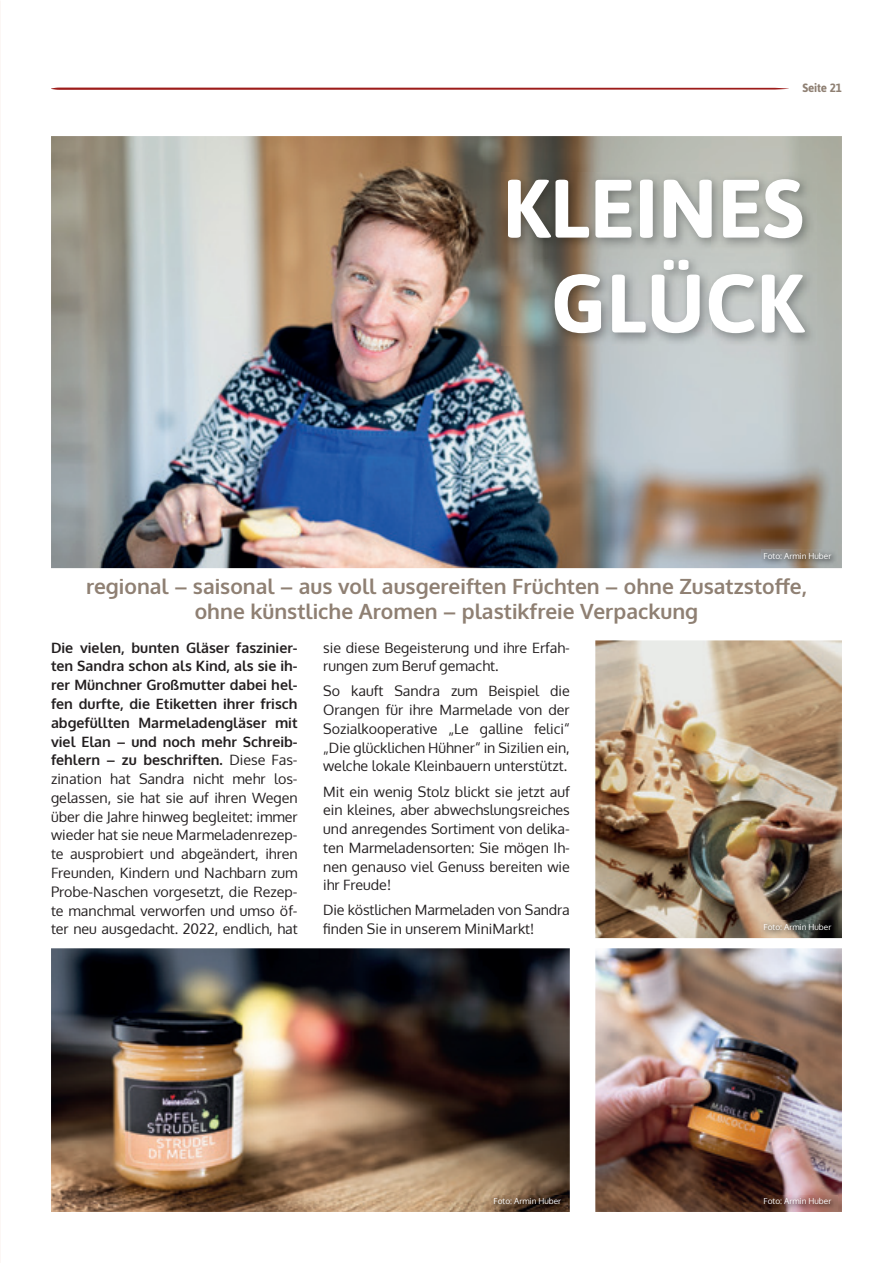
<style>
.page{position:relative;width:893px;height:1263px;background:#fff}
.page>*{position:absolute;margin:0;border:0;box-sizing:border-box;transform-origin:0 0}
.t1{font:700 82.5px/94.8px "Asap";color:#fff;text-align:center}
.t2{font:700 21px/25.5px "Oxygen";color:#8f8073;text-align:center}
.t3{font:14.25px/18.8px "Oxygen";color:#231f20;text-align:justify}
.t4{font:700 12px "Asap";letter-spacing:-.015em;color:#8f8073}
.t5{font:8.25px "Oxygen";color:#fff}
.s1{font-weight:700}
</style>
<div class="page">
<img style="left:51px;top:136px;width:791px;height:432px">
<svg style="left:51px;top:88px;width:738px;height:2px"></svg>
<img style="left:502px;top:173px;width:314px;height:173px">
<img style="left:51px;top:948px;width:519px;height:264px">
<img style="left:595px;top:948px;width:247px;height:264px">
<img style="left:595px;top:640px;width:247px;height:298px">
<img style="left:761px;top:550px;width:76px;height:15px">
<img style="left:761px;top:921px;width:76px;height:15px">
<img style="left:761px;top:1195px;width:76px;height:16px">
<img style="left:491px;top:1195px;width:76px;height:16px">
<p class="t4" style="left:802px;top:80px;width:41px">Seite 21</p>
<h1 class="t1" style="left:502px;top:160px;width:303px">KLEINES<br>GLÜCK</h1>
<p class="t5" style="left:764px;top:551px;width:69px">Foto: Armin Huber</p>
<h2 class="t2" style="left:86px;top:574px;width:722px">regional – saisonal – aus voll ausgereiften Früchten – ohne Zusatzstoffe, ohne künstliche Aromen – plastikfreie Verpackung</h2>
<p class="t3" style="left:51px;top:638px;width:248px"><span class="s1">Die vielen, bunten Gläser faszinier&shy;ten Sandra schon als Kind, als sie ih&shy;rer Münchner Großmutter dabei hel&shy;fen durfte, die Etiketten ihrer frisch abgefüllten Marmeladengläser mit viel Elan – und noch mehr Schreib&shy;fehlern – zu beschriften.</span> Diese Fas&shy;zination hat Sandra nicht mehr los&shy;gelassen, sie hat sie auf ihren Wegen über die Jahre hinweg begleitet: immer wieder hat sie neue Marmeladenrezep&shy;te ausprobiert und abgeändert, ihren Freunden, Kindern und Nachbarn zum Probe-Naschen vorgesetzt, die Rezep&shy;te manchmal verworfen und umso öf&shy;ter neu ausgedacht. 2022, endlich, hat</p>
<p class="t3" style="left:323px;top:638px;width:248px">sie diese Begeisterung und ihre Erfah&shy;rungen zum Beruf gemacht.</p>
<p class="t3" style="left:323px;top:682px;width:248px">So kauft Sandra zum Beispiel die Orangen für ihre Marmelade von der Sozialkooperative „Le galline felici“ „Die glücklichen Hühner“ in Sizilien ein, welche lokale Kleinbauern unterstützt.</p>
<p class="t3" style="left:323px;top:782px;width:248px">Mit ein wenig Stolz blickt sie jetzt auf ein kleines, aber abwechslungsreiches und anregendes Sortiment von delika&shy;ten Marmeladensorten: Sie mögen Ih&shy;nen genauso viel Genuss bereiten wie ihr Freude!</p>
<p class="t3" style="left:323px;top:901px;width:248px">Die köstlichen Marmeladen von Sandra finden Sie in unserem MiniMarkt!</p>
<p class="t5" style="left:764px;top:921px;width:69px">Foto: Armin Huber</p>
<p class="t5" style="left:494px;top:1196px;width:69px">Foto: Armin Huber</p>
<p class="t5" style="left:764px;top:1196px;width:69px">Foto: Armin Huber</p>
</div>
